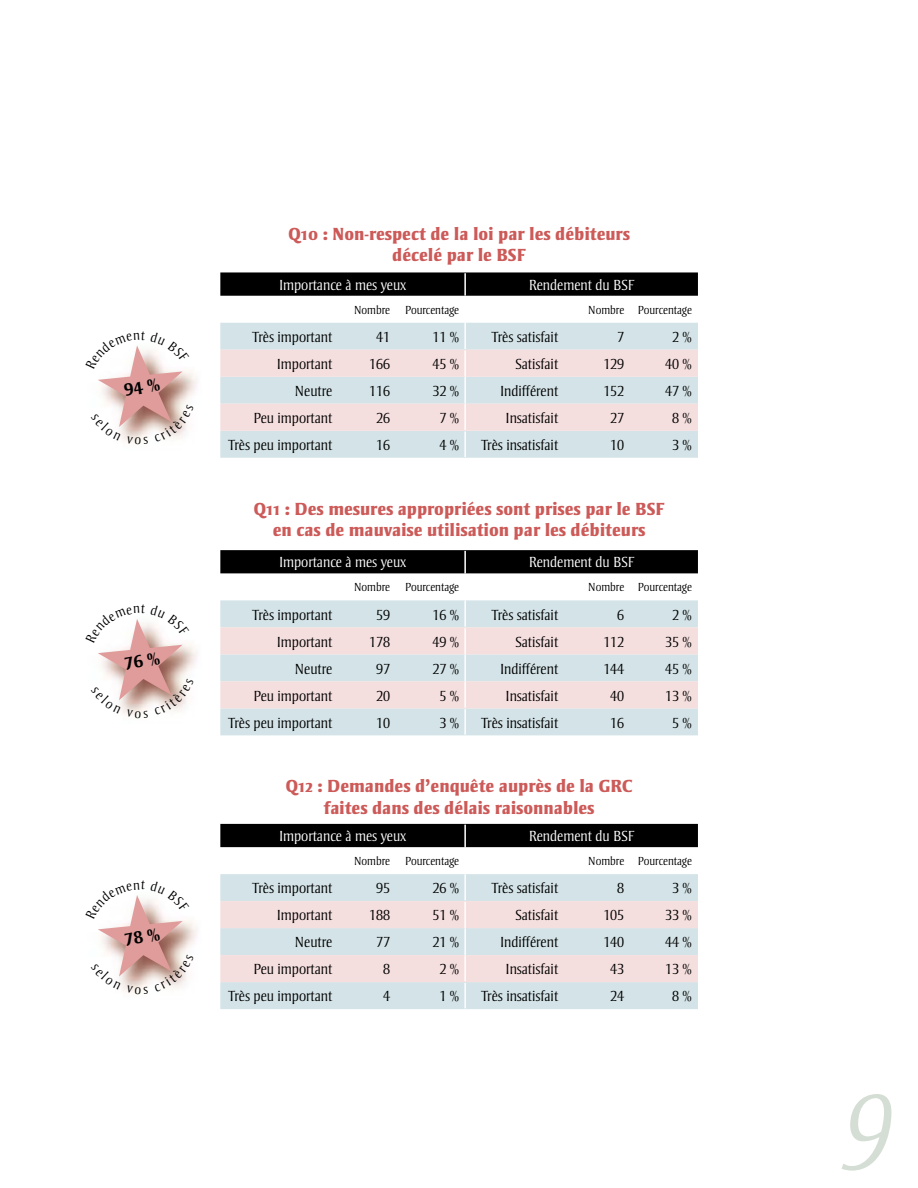
<style>
.page{position:relative;width:918px;height:1188px;background:#fff}
.page>*{position:absolute;margin:0;border:0;box-sizing:border-box;transform-origin:0 0}
.t1{font:108px "Strayhorn MT Light Italic Os F";color:#d5ded5}
.t2{font:18px/21.6px "Strayhorn MT Extra Bold Os F";color:#cc5a58;text-align:center}
.t3{font:300 15px "Strayhorn";color:#000}
.t4{font:300 15px "Strayhorn";color:#fff}
.t5{font:300 12px "Strayhorn";color:#000}
</style>
<div class="page">
<svg style="left:220px;top:272px;width:478px;height:24px;background:#080808"></svg>
<div style="left:220px;top:323px;width:478px;height:135px;background:#d3e3e7"></div>
<svg style="left:220px;top:350px;width:478px;height:81px;background:#e9dfe1"></svg>
<hr style="left:464px;top:273px;width:2px;height:23px;background:#fff">
<hr style="left:464px;top:323px;width:2px;height:26px;background:#fff">
<hr style="left:464px;top:350px;width:2px;height:27px;background:#fff">
<hr style="left:464px;top:377px;width:2px;height:27px;background:#fff">
<hr style="left:464px;top:404px;width:2px;height:26px;background:#fff">
<hr style="left:464px;top:431px;width:2px;height:26px;background:#fff">
<div style="left:220px;top:550px;width:478px;height:23px;background:#000"></div>
<div style="left:220px;top:600px;width:478px;height:135px;background:#d3e3e7"></div>
<svg style="left:220px;top:627px;width:478px;height:81px;background:#e9dfe1"></svg>
<hr style="left:464px;top:551px;width:2px;height:22px;background:#fff">
<hr style="left:464px;top:601px;width:2px;height:26px;background:#fff">
<hr style="left:464px;top:628px;width:2px;height:26px;background:#fff">
<hr style="left:464px;top:655px;width:2px;height:26px;background:#fff">
<hr style="left:464px;top:682px;width:2px;height:26px;background:#fff">
<hr style="left:464px;top:709px;width:2px;height:26px;background:#fff">
<div style="left:220px;top:824px;width:478px;height:23px;background:#000"></div>
<div style="left:220px;top:874px;width:478px;height:135px;background:#d3e3e7"></div>
<svg style="left:220px;top:901px;width:478px;height:81px;background:#e9dfe1"></svg>
<hr style="left:464px;top:825px;width:2px;height:22px;background:#fff">
<hr style="left:464px;top:874px;width:2px;height:26px;background:#fff">
<hr style="left:464px;top:902px;width:2px;height:26px;background:#fff">
<hr style="left:464px;top:928px;width:2px;height:27px;background:#fff">
<hr style="left:464px;top:955px;width:2px;height:26px;background:#fff">
<hr style="left:464px;top:983px;width:2px;height:25px;background:#fff">
<svg style="left:98px;top:345px;width:96px;height:98px"></svg>
<svg style="left:98px;top:619px;width:96px;height:97px"></svg>
<svg style="left:98px;top:895px;width:96px;height:98px"></svg>
<p class="t2" style="left:288px;top:223px;width:343px">Q10 : Non-respect de la loi par les débiteurs décelé par le BSF</p>
<p class="t4" style="left:279px;top:276px;width:129px">Importance à mes yeux</p>
<p class="t4" style="left:529px;top:276px;width:107px">Rendement du BSF</p>
<p class="t5" style="left:354px;top:303px;width:107px">Nombre Pourcentage</p>
<p class="t5" style="left:588px;top:303px;width:105px">Nombre Pourcentage</p>
<p class="t3" style="left:253px;top:329px;width:81px">Très important</p>
<p class="t3" style="left:376px;top:329px;width:15px">41</p>
<p class="t3" style="left:432px;top:329px;width:28px">11 %</p>
<p class="t3" style="left:492px;top:329px;width:68px">Très satisfait</p>
<p class="t3" style="left:617px;top:329px;width:8px">7</p>
<p class="t3" style="left:672px;top:329px;width:21px">2 %</p>
<p class="t3" style="left:277px;top:356px;width:57px">Important</p>
<p class="t3" style="left:369px;top:356px;width:22px">166</p>
<p class="t3" style="left:432px;top:356px;width:28px">45 %</p>
<p class="t3" style="left:515px;top:356px;width:44px">Satisfait</p>
<p class="t3" style="left:603px;top:356px;width:22px">129</p>
<p class="t3" style="left:665px;top:356px;width:28px">40 %</p>
<p class="t3" style="left:295px;top:383px;width:39px">Neutre</p>
<p class="t3" style="left:369px;top:383px;width:22px">116</p>
<p class="t3" style="left:432px;top:383px;width:28px">32 %</p>
<p class="t3" style="left:500px;top:383px;width:60px">Indifférent</p>
<p class="t3" style="left:603px;top:383px;width:22px">152</p>
<p class="t3" style="left:665px;top:383px;width:28px">47 %</p>
<p class="t3" style="left:253px;top:410px;width:80px">Peu important</p>
<p class="t3" style="left:376px;top:410px;width:15px">26</p>
<p class="t3" style="left:439px;top:410px;width:21px">7 %</p>
<p class="t3" style="left:506px;top:410px;width:54px">Insatisfait</p>
<p class="t3" style="left:610px;top:410px;width:15px">27</p>
<p class="t3" style="left:672px;top:410px;width:21px">8 %</p>
<p class="t3" style="left:229px;top:437px;width:105px">Très peu important</p>
<p class="t3" style="left:376px;top:437px;width:15px">16</p>
<p class="t3" style="left:439px;top:437px;width:21px">4 %</p>
<p class="t3" style="left:481px;top:437px;width:78px">Très insatisfait</p>
<p class="t3" style="left:610px;top:437px;width:15px">10</p>
<p class="t3" style="left:672px;top:437px;width:21px">3 %</p>
<p class="t2" style="left:254px;top:498px;width:413px">Q11 : Des mesures appropriées sont prises par le BSF en cas de mauvaise utilisation par les débiteurs</p>
<p class="t4" style="left:279px;top:554px;width:129px">Importance à mes yeux</p>
<p class="t4" style="left:529px;top:554px;width:107px">Rendement du BSF</p>
<p class="t5" style="left:354px;top:581px;width:107px">Nombre Pourcentage</p>
<p class="t5" style="left:588px;top:581px;width:105px">Nombre Pourcentage</p>
<p class="t3" style="left:253px;top:606px;width:81px">Très important</p>
<p class="t3" style="left:376px;top:606px;width:15px">59</p>
<p class="t3" style="left:432px;top:606px;width:28px">16 %</p>
<p class="t3" style="left:492px;top:606px;width:68px">Très satisfait</p>
<p class="t3" style="left:617px;top:606px;width:8px">6</p>
<p class="t3" style="left:672px;top:606px;width:21px">2 %</p>
<p class="t3" style="left:277px;top:633px;width:57px">Important</p>
<p class="t3" style="left:369px;top:633px;width:22px">178</p>
<p class="t3" style="left:432px;top:633px;width:28px">49 %</p>
<p class="t3" style="left:515px;top:633px;width:44px">Satisfait</p>
<p class="t3" style="left:603px;top:633px;width:22px">112</p>
<p class="t3" style="left:665px;top:633px;width:28px">35 %</p>
<p class="t3" style="left:295px;top:660px;width:39px">Neutre</p>
<p class="t3" style="left:376px;top:660px;width:15px">97</p>
<p class="t3" style="left:432px;top:660px;width:28px">27 %</p>
<p class="t3" style="left:500px;top:660px;width:60px">Indifférent</p>
<p class="t3" style="left:603px;top:660px;width:22px">144</p>
<p class="t3" style="left:665px;top:660px;width:28px">45 %</p>
<p class="t3" style="left:253px;top:687px;width:80px">Peu important</p>
<p class="t3" style="left:376px;top:687px;width:15px">20</p>
<p class="t3" style="left:439px;top:687px;width:21px">5 %</p>
<p class="t3" style="left:506px;top:687px;width:54px">Insatisfait</p>
<p class="t3" style="left:610px;top:687px;width:15px">40</p>
<p class="t3" style="left:665px;top:687px;width:28px">13 %</p>
<p class="t3" style="left:229px;top:714px;width:105px">Très peu important</p>
<p class="t3" style="left:376px;top:714px;width:15px">10</p>
<p class="t3" style="left:439px;top:714px;width:21px">3 %</p>
<p class="t3" style="left:481px;top:714px;width:78px">Très insatisfait</p>
<p class="t3" style="left:610px;top:714px;width:15px">16</p>
<p class="t3" style="left:672px;top:714px;width:21px">5 %</p>
<p class="t2" style="left:286px;top:775px;width:349px">Q12 : Demandes d’enquête auprès de la GRC faites dans des délais raisonnables</p>
<p class="t4" style="left:279px;top:828px;width:129px">Importance à mes yeux</p>
<p class="t4" style="left:529px;top:828px;width:107px">Rendement du BSF</p>
<p class="t5" style="left:354px;top:855px;width:107px">Nombre Pourcentage</p>
<p class="t5" style="left:588px;top:855px;width:105px">Nombre Pourcentage</p>
<p class="t3" style="left:253px;top:880px;width:81px">Très important</p>
<p class="t3" style="left:376px;top:880px;width:15px">95</p>
<p class="t3" style="left:432px;top:880px;width:28px">26 %</p>
<p class="t3" style="left:492px;top:880px;width:68px">Très satisfait</p>
<p class="t3" style="left:617px;top:880px;width:8px">8</p>
<p class="t3" style="left:672px;top:880px;width:21px">3 %</p>
<p class="t3" style="left:277px;top:907px;width:57px">Important</p>
<p class="t3" style="left:369px;top:907px;width:22px">188</p>
<p class="t3" style="left:432px;top:907px;width:28px">51 %</p>
<p class="t3" style="left:515px;top:907px;width:44px">Satisfait</p>
<p class="t3" style="left:603px;top:907px;width:22px">105</p>
<p class="t3" style="left:665px;top:907px;width:28px">33 %</p>
<p class="t3" style="left:295px;top:934px;width:39px">Neutre</p>
<p class="t3" style="left:376px;top:934px;width:15px">77</p>
<p class="t3" style="left:432px;top:934px;width:28px">21 %</p>
<p class="t3" style="left:500px;top:934px;width:60px">Indifférent</p>
<p class="t3" style="left:603px;top:934px;width:22px">140</p>
<p class="t3" style="left:665px;top:934px;width:28px">44 %</p>
<p class="t3" style="left:253px;top:961px;width:80px">Peu important</p>
<p class="t3" style="left:383px;top:961px;width:8px">8</p>
<p class="t3" style="left:439px;top:961px;width:21px">2 %</p>
<p class="t3" style="left:506px;top:961px;width:54px">Insatisfait</p>
<p class="t3" style="left:610px;top:961px;width:15px">43</p>
<p class="t3" style="left:665px;top:961px;width:28px">13 %</p>
<p class="t3" style="left:229px;top:988px;width:105px">Très peu important</p>
<p class="t3" style="left:383px;top:988px;width:8px">4</p>
<p class="t3" style="left:439px;top:988px;width:21px">1 %</p>
<p class="t3" style="left:481px;top:988px;width:78px">Très insatisfait</p>
<p class="t3" style="left:610px;top:988px;width:15px">24</p>
<p class="t3" style="left:672px;top:988px;width:21px">8 %</p>
<h1 class="t1" style="left:846px;top:1053px;width:50px">9</h1>
</div>
